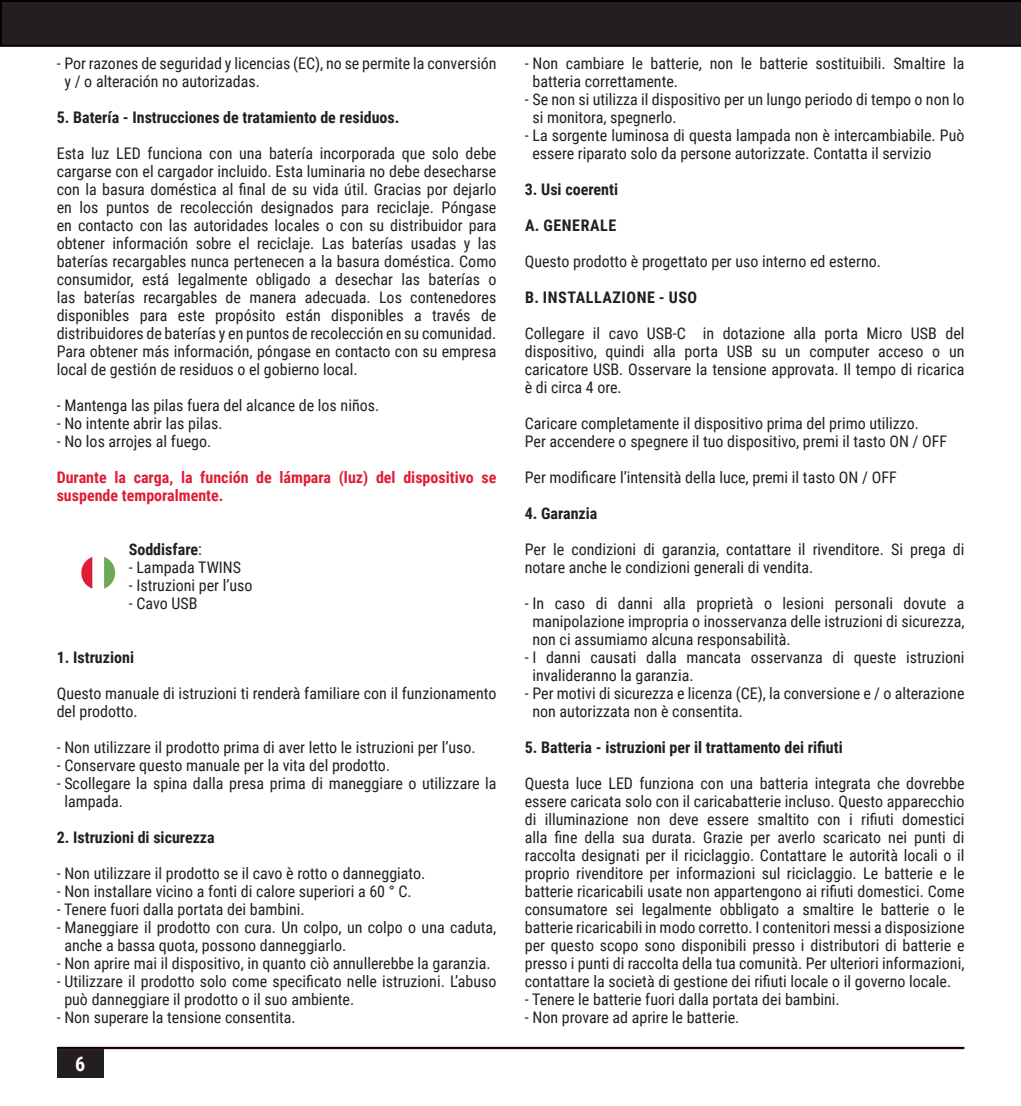
<style>
.page{position:relative;width:1021px;height:1106px;background:#fff}
.page>*{position:absolute;margin:0;border:0;box-sizing:border-box;transform-origin:0 0}
.t1{font:700 20px "Roboto Condensed";color:#fff}
.t2{font:16px/18px "Roboto Condensed";color:#231f20}
.t3{font:700 16px "Roboto Condensed";color:#231f20}
.t4{font:700 16px/18px "Roboto Condensed";color:#de1d36}
.t5{font:700 16px "Roboto Condensed";letter-spacing:.035em;color:#231f20}
.s1{font-weight:400}
</style>
<div class="page">
<div style="left:57px;top:1049px;width:46px;height:28px;background:#231f20"></div>
<svg style="left:81px;top:557px;width:11px;height:31px"></svg>
<svg style="left:104px;top:557px;width:11px;height:31px"></svg>
<hr style="left:58px;top:1047px;width:905px;height:2px;background:#ba1f24">
<svg style="left:0;top:0;width:1020px;height:47px;background:#201d1e"></svg>
<hr style="left:58px;top:1046px;width:905px;height:2px;background:#000115">
<p class="t2" style="left:64px;top:53px;width:433px;text-indent:-8px">- Por razones de seguridad y licencias (EC), no se permite la conversión y / o alteración no autorizadas.</p>
<p class="t3" style="left:57px;top:106px;width:344px">5. Batería - Instrucciones de tratamiento de residuos.</p>
<p class="t2" style="left:57px;top:143px;width:441px;text-align:justify">Esta luz LED funciona con una batería incorporada que solo debe cargarse con el cargador incluido. Esta luminaria no debe desecharse con la basura doméstica al final de su vida útil. Gracias por dejarlo en los puntos de recolección designados para reciclaje. Póngase en contacto con las autoridades locales o con su distribuidor para obtener información sobre el reciclaje. Las baterías usadas y las baterías recargables nunca pertenecen a la basura doméstica. Como consumidor, está legalmente obligado a desechar las baterías o las baterías recargables de manera adecuada. Los contenedores disponibles para este propósito están disponibles a través de distribuidores de baterías y en puntos de recolección en su comunidad.<br>Para obtener más información, póngase en contacto con su empresa local de gestión de residuos o el gobierno local.</p>
<p class="t2" style="left:57px;top:395px;width:324px">- Mantenga las pilas fuera del alcance de los niños.</p>
<p class="t2" style="left:57px;top:413px;width:167px">- No intente abrir las pilas.</p>
<p class="t2" style="left:57px;top:431px;width:156px">- No los arrojes al fuego.</p>
<p class="t4" style="left:57px;top:467px;width:441px">Durante la carga, la función de lámpara (luz) del dispositivo se suspende temporalmente.</p>
<p class="t3" style="left:129px;top:538px;width:75px">Soddisfare<span class="s1">:</span></p>
<p class="t2" style="left:129px;top:557px;width:114px">- Lampada TWINS</p>
<p class="t2" style="left:129px;top:575px;width:125px">- Istruzioni per l’uso</p>
<p class="t2" style="left:129px;top:593px;width:70px">- Cavo USB</p>
<p class="t3" style="left:57px;top:646px;width:79px">1. Istruzioni</p>
<p class="t2" style="left:57px;top:683px;width:441px">Questo manuale di istruzioni ti renderà familiare con il funzionamento del prodotto.</p>
<p class="t2" style="left:57px;top:737px;width:420px">- Non utilizzare il prodotto prima di aver letto le istruzioni per l’uso.</p>
<p class="t2" style="left:57px;top:755px;width:335px">- Conservare questo manuale per la vita del prodotto.</p>
<p class="t2" style="left:64px;top:773px;width:433px;text-indent:-8px">- Scollegare la spina dalla presa prima di maneggiare o utilizzare la lampada.</p>
<p class="t3" style="left:57px;top:826px;width:159px">2. Istruzioni di sicurezza</p>
<p class="t2" style="left:57px;top:863px;width:370px">- Non utilizzare il prodotto se il cavo è rotto o danneggiato.</p>
<p class="t2" style="left:57px;top:881px;width:356px">- Non installare vicino a fonti di calore superiori a 60 ° C.</p>
<p class="t2" style="left:57px;top:899px;width:249px">- Tenere fuori dalla portata dei bambini.</p>
<p class="t2" style="left:64px;top:917px;width:433px;text-indent:-8px">- Maneggiare il prodotto con cura. Un colpo, un colpo o una caduta, anche a bassa quota, possono danneggiarlo.</p>
<p class="t2" style="left:57px;top:953px;width:435px">- Non aprire mai il dispositivo, in quanto ciò annullerebbe la garanzia.</p>
<p class="t2" style="left:64px;top:971px;width:433px;text-indent:-8px">- Utilizzare il prodotto solo come specificato nelle istruzioni. L’abuso può danneggiare il prodotto o il suo ambiente.</p>
<p class="t2" style="left:57px;top:1007px;width:240px">- Non superare la tensione consentita.</p>
<p class="t1" style="left:75px;top:1049px;width:12px">6</p>
<p class="t2" style="left:532px;top:53px;width:433px;text-indent:-8px">- Non cambiare le batterie, non le batterie sostituibili. Smaltire la batteria correttamente.</p>
<p class="t2" style="left:532px;top:89px;width:433px;text-indent:-8px">- Se non si utilizza il dispositivo per un lungo periodo di tempo o non lo si monitora, spegnerlo.</p>
<p class="t2" style="left:532px;top:125px;width:433px;text-indent:-8px">- La sorgente luminosa di questa lampada non è intercambiabile. Può essere riparato solo da persone autorizzate. Contatta il servizio</p>
<p class="t3" style="left:525px;top:178px;width:95px">3. Usi coerenti</p>
<p class="t5" style="left:525px;top:214px;width:93px">A. GENERALE</p>
<p class="t2" style="left:525px;top:251px;width:358px">Questo prodotto è progettato per uso interno ed esterno.</p>
<p class="t5" style="left:525px;top:286px;width:174px">B. INSTALLAZIONE - USO</p>
<p class="t2" style="left:525px;top:323px;width:441px;text-align:justify">Collegare il cavo USB-C in dotazione alla porta Micro USB del dispositivo, quindi alla porta USB su un computer acceso o un caricatore USB. Osservare la tensione approvata. Il tempo di ricarica è di circa 4 ore.</p>
<p class="t2" style="left:525px;top:413px;width:396px">Caricare completamente il dispositivo prima del primo utilizzo.</p>
<p class="t2" style="left:525px;top:431px;width:424px">Per accendere o spegnere il tuo dispositivo, premi il tasto ON / OFF</p>
<p class="t2" style="left:525px;top:467px;width:373px">Per modificare l’intensità della luce, premi il tasto ON / OFF</p>
<p class="t3" style="left:525px;top:502px;width:74px">4. Garanzia</p>
<p class="t2" style="left:525px;top:539px;width:441px">Per le condizioni di garanzia, contattare il rivenditore. Si prega di notare anche le condizioni generali di vendita.</p>
<p class="t2" style="left:532px;top:593px;width:433px;text-align:justify;text-indent:-8px">- In caso di danni alla proprietà o lesioni personali dovute a manipolazione impropria o inosservanza delle istruzioni di sicurezza, non ci assumiamo alcuna responsabilità.</p>
<p class="t2" style="left:532px;top:647px;width:433px;text-indent:-8px">- I danni causati dalla mancata osservanza di queste istruzioni invalideranno la garanzia.</p>
<p class="t2" style="left:532px;top:683px;width:433px;text-indent:-8px">- Per motivi di sicurezza e licenza (CE), la conversione e / o alterazione non autorizzata non è consentita.</p>
<p class="t3" style="left:525px;top:736px;width:319px">5. Batteria - istruzioni per il trattamento dei rifiuti</p>
<p class="t2" style="left:525px;top:773px;width:441px;text-align:justify">Questa luce LED funziona con una batteria integrata che dovrebbe essere caricata solo con il caricabatterie incluso. Questo apparecchio di illuminazione non deve essere smaltito con i rifiuti domestici alla fine della sua durata. Grazie per averlo scaricato nei punti di raccolta designati per il riciclaggio. Contattare le autorità locali o il proprio rivenditore per informazioni sul riciclaggio. Le batterie e le batterie ricaricabili usate non appartengono ai rifiuti domestici. Come consumatore sei legalmente obbligato a smaltire le batterie o le batterie ricaricabili in modo corretto. I contenitori messi a disposizione per questo scopo sono disponibili presso i distributori di batterie e presso i punti di raccolta della tua comunità. Per ulteriori informazioni, contattare la società di gestione dei rifiuti locale o il governo locale.</p>
<p class="t2" style="left:525px;top:989px;width:316px">- Tenere le batterie fuori dalla portata dei bambini.</p>
<p class="t2" style="left:525px;top:1007px;width:216px">- Non provare ad aprire le batterie.</p>
</div>
